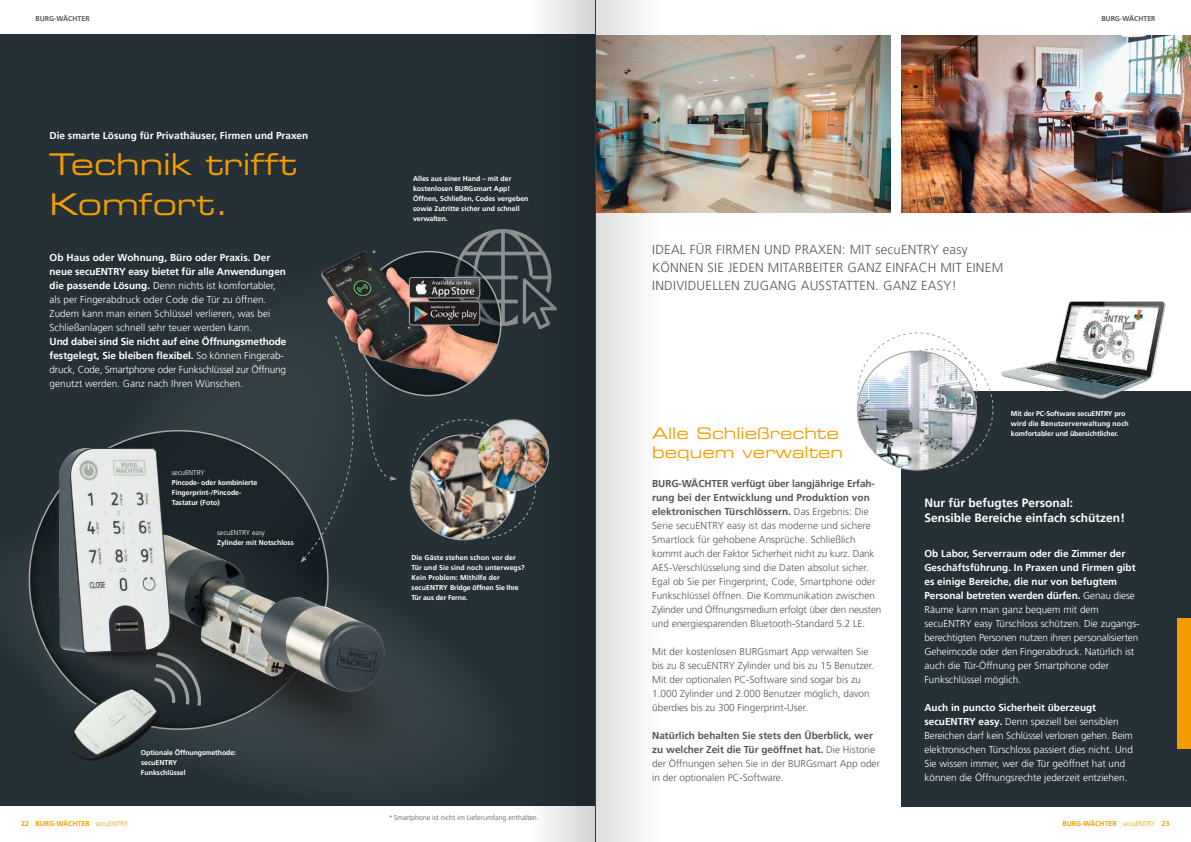
<style>
.page{position:relative;width:1191px;height:842px;background:#fff}
.page>*{position:absolute;margin:0;border:0;box-sizing:border-box;transform-origin:0 0}
.t1{font:30px "Eurostile LT Std Ex 2";color:#f59c00}
.t2{font:16px/19.2px "Eurostile LT Std Ex 2";color:#f59c00}
.t3{font:300 13px/18px "Frutiger LT Pro";letter-spacing:.02em;color:#565656}
.t4{font:700 12px/15px "Frutiger LT Pro";color:#fff}
.t5{font:300 10px/14px "Frutiger LT Pro";color:#fff}
.t6{font:300 10px/14px "Frutiger LT Pro";color:#565656}
.t7{font:300 10px/14px "Frutiger LT Pro";letter-spacing:-.02em;color:#fff}
.t8{font:700 10px "Frutiger LT Pro";color:#fff}
.t9{font:700 8.4px "Frutiger LT Pro";color:#a7a7a8}
.t10{font:300 7.5px "Frutiger LT Pro";color:#fff}
.t11{font:700 7px/10px "Frutiger LT Pro";color:#fff}
.t12{font:700 7px "Frutiger LT Pro";color:#f59c00}
.t13{font:300 7px "Frutiger LT Pro";color:#565656}
.t14{font:700 7px "Frutiger LT Pro";color:#565656}
.s1{font-weight:700}
.s2{font-weight:300}
</style>
<div class="page">
<div style="left:0;top:34px;width:595px;height:771px;background:#253136"></div>
<div style="left:181px;top:325px;width:119px;height:81px;background:#303c41"></div>
<svg style="left:0;top:686px;width:529px;height:120px"></svg>
<img style="left:901px;top:35px;width:290px;height:178px">
<img style="left:661px;top:35px;width:229px;height:178px">
<svg style="left:3px;top:406px;width:297px;height:341px"></svg>
<svg style="left:20px;top:422px;width:280px;height:316px"></svg>
<img style="left:41px;top:426px;width:415px;height:366px">
<img style="left:66px;top:686px;width:98px;height:77px">
<svg style="left:152px;top:651px;width:50px;height:55px"></svg>
<div style="left:901px;top:391px;width:290px;height:415px;background:#253136"></div>
<img style="left:300px;top:229px;width:229px;height:334px">
<svg style="left:857px;top:332px;width:137px;height:139px"></svg>
<img style="left:1001px;top:301px;width:165px;height:98px">
<div style="left:1176px;top:618px;width:15px;height:130px;background:#f59c00"></div>
<svg style="left:529px;top:0;width:66px;height:842px"></svg>
<svg style="left:596px;top:0;width:65px;height:842px"></svg>
<hr style="left:595px;top:0;width:1px;height:842px;background:#3b3b3a">
<p class="t14" style="left:35px;top:14px;width:56px">BURG-WÄCHTER</p>
<p class="t14" style="left:1101px;top:14px;width:56px">BURG-WÄCHTER</p>
<p class="t8" style="left:50px;top:130px;width:260px">Die smarte Lösung für Privathäuser, Firmen und Praxen</p>
<p class="t1" style="left:50px;top:143px;width:249px">Technik trifft</p>
<p class="t1" style="left:50px;top:183px;width:181px">Komfort.</p>
<p class="t5" style="left:50px;top:251px;width:238px"><span class="s1">Ob Haus oder Wohnung, Büro oder Praxis. Der neue secuENTRY easy bietet für alle Anwendungen die passende Lösung.</span> Denn nichts ist komfortabler, als per Fingerabdruck oder Code die Tür zu öffnen.<br>Zudem kann man einen Schlüssel verlieren, was bei Schließanlagen schnell sehr teuer werden kann.</p>
<p class="t7" style="left:50px;top:335px;width:238px"><span class="s1">Und dabei sind Sie nicht auf eine Öffnungsmethode festgelegt, Sie bleiben flexibel.</span> So können Fingerab&shy;druck, Code, Smartphone oder Funkschlüssel zur Öffnung genutzt werden. Ganz nach Ihren Wünschen.</p>
<p class="t11" style="left:172px;top:468px;width:87px"><span class="s2">secuENTRY<br></span>Pincode- oder kombinierte<br>Fingerprint-/Pincode-<br>Tastatur (Foto)</p>
<p class="t11" style="left:217px;top:528px;width:78px"><span class="s2">secuENTRY easy<br></span>Zylinder mit Notschloss</p>
<p class="t11" style="left:141px;top:748px;width:97px">Optionale Öffnungsmethode:</p>
<p class="t11" style="left:141px;top:758px;width:46px">secuENTRY<br>Funkschlüssel</p>
<p class="t9" style="left:372px;top:248px;width:6px">*</p>
<p class="t11" style="left:413px;top:174px;width:117px">Alles aus einer Hand – mit der kostenlosen BURGsmart App!<br>Öffnen, Schließen, Codes vergeben sowie Zutritte sicher und schnell verwalten.</p>
<p class="t11" style="left:411px;top:553px;width:115px">Die Gäste stehen schon vor der<br>Tür und Sie sind noch unterwegs?<br>Kein Problem: Mithilfe der secuENTRY Bridge öffnen Sie Ihre<br>Tür aus der Ferne.</p>
<p class="t3" style="left:652px;top:240px;width:352px">IDEAL FÜR FIRMEN UND PRAXEN: MIT secuENTRY easy<br>KÖNNEN SIE JEDEN MITARBEITER GANZ EINFACH MIT EINEM<br>INDIVIDUELLEN ZUGANG AUSSTATTEN. GANZ EASY!</p>
<p class="t2" style="left:652px;top:423px;width:192px">Alle Schließrechte bequem verwalten</p>
<p class="t6" style="left:652px;top:476px;width:231px"><span class="s1">BURG-WÄCHTER verfügt über langjährige Erfah&shy;rung bei der Entwicklung und Produktion von elektronischen Türschlössern.</span> Das Ergebnis: Die Serie secuENTRY easy ist das moderne und sichere Smartlock für gehobene Ansprüche. Schließlich kommt auch der Faktor Sicherheit nicht zu kurz. Dank AES-Verschlüsselung sind die Daten absolut sicher.<br>Egal ob Sie per Fingerprint, Code, Smartphone oder Funkschlüssel öffnen. Die Kommunikation zwischen Zylinder und Öffnungsmedium erfolgt über den neusten und energiesparenden Bluetooth-Standard 5.2 LE.</p>
<p class="t6" style="left:652px;top:644px;width:223px">Mit der kostenlosen BURGsmart App verwalten Sie bis zu 8 secuENTRY Zylinder und bis zu 15 Benutzer.<br>Mit der optionalen PC-Software sind sogar bis zu 1.000 Zylinder und 2.000 Benutzer möglich, davon überdies bis zu 300 Fingerprint-User.</p>
<p class="t6" style="left:652px;top:728px;width:229px"><span class="s1">Natürlich behalten Sie stets den Überblick, wer zu welcher Zeit die Tür geöffnet hat.</span> Die Historie der Öffnungen sehen Sie in der BURGsmart App oder in der optionalen PC-Software.</p>
<p class="t11" style="left:1011px;top:408px;width:119px">Mit der PC-Software secuENTRY pro wird die Benutzerverwaltung noch komfortabler und übersichtlicher.</p>
<p class="t4" style="left:924px;top:496px;width:202px">Nur für befugtes Personal:<br>Sensible Bereiche einfach schützen!</p>
<p class="t5" style="left:924px;top:546px;width:217px"><span class="s1">Ob Labor, Serverraum oder die Zimmer der Geschäftsführung. In Praxen und Firmen gibt es einige Bereiche, die nur von befugtem Personal betreten werden dürfen.</span> Genau diese Räume kann man ganz bequem mit dem secuENTRY easy Türschloss schützen. Die zugangs&shy;berechtigten Personen nutzen ihren personalisierten Geheimcode oder den Fingerabdruck. Natürlich ist auch die Tür-Öffnung per Smartphone oder Funkschlüssel möglich.</p>
<p class="t5" style="left:924px;top:700px;width:210px"><span class="s1">Auch in puncto Sicherheit überzeugt secuENTRY easy.</span> Denn speziell bei sensiblen Bereichen darf kein Schlüssel verloren gehen. Beim elektronischen Türschloss passiert dies nicht. Und Sie wissen immer, wer die Tür geöffnet hat und können die Öffnungsrechte jederzeit entziehen.</p>
<p class="t10" style="left:938px;top:708px;width:160px;rotate:-7deg">*Smartphone ist nicht im Lieferumfang enthalten</p>
<p class="t13" style="left:389px;top:814px;width:151px">*Smartphone ist nicht im Lieferumfang enthalten.</p>
<p class="t12" style="left:21px;top:820px;width:109px">22 BURG-WÄCHTER <span class="s2">secuENTRY</span></p>
<p class="t12" style="left:1062px;top:820px;width:109px">BURG-WÄCHTER <span class="s2">secuENTRY</span> 23</p>
</div>
